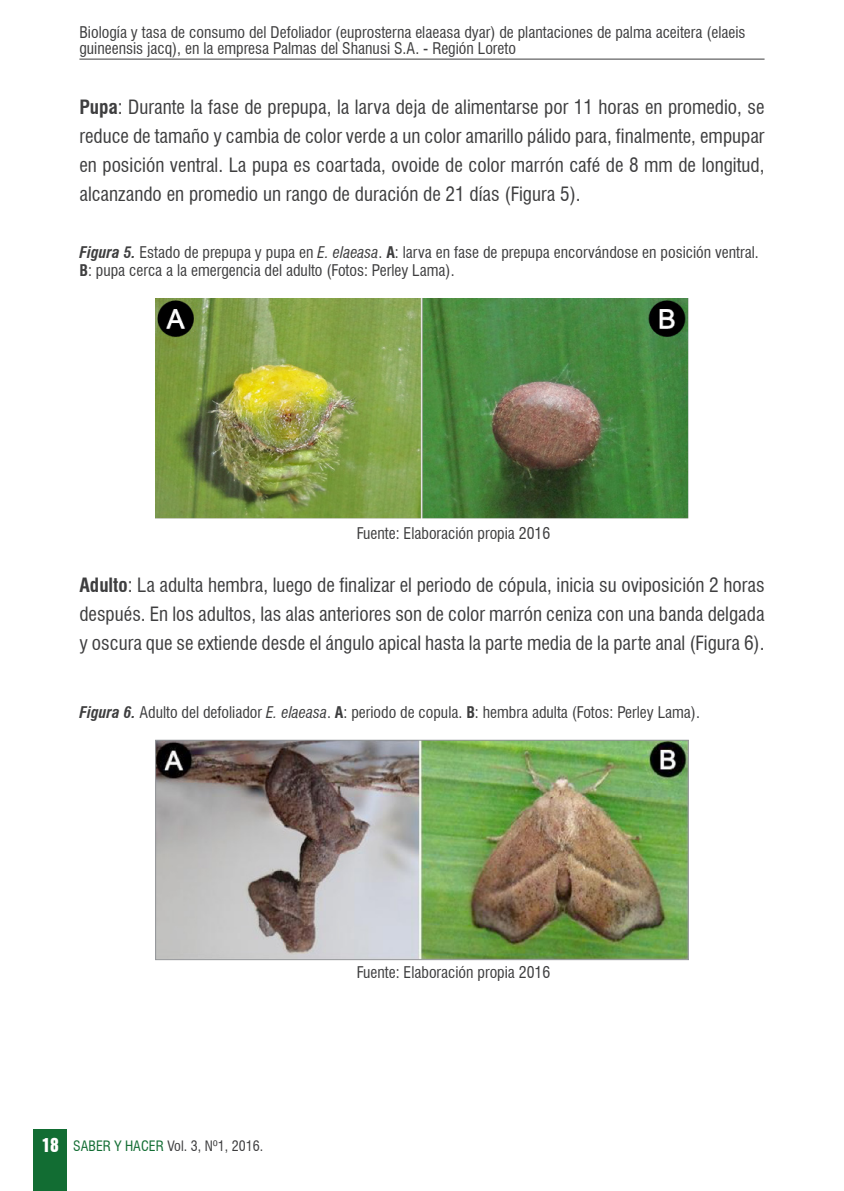
<style>
.page{position:relative;width:844px;height:1191px;background:#fff}
.page>*{position:absolute;margin:0;border:0;box-sizing:border-box;transform-origin:0 0}
.Cuerpo_de_texto{font:condensed 19.25px/28.9px "Swiss 721 BT";color:#3e3e3f;text-align:justify}
.Figura{font:condensed 15.75px/15.8px "Swiss 721 BT";color:#3e3e3f}
.fuente{font:condensed 15.75px "Swiss 721 BT";color:#3e3e3f}
.t1{font:condensed 14px "Swiss 721 BT";color:#3e3e3f}
.s1{font-weight:700}
.s2{font-weight:700;font-style:italic}
.s3{font-style:italic}
.s4{font-family:"Swiss 921 BT Regular A";font-stretch:normal;font-size:17.5px;color:#fff}
.s5{color:#126d33}
</style>
<div class="page">
<div style="left:33px;top:1129px;width:34px;height:62px;background:#126d33"></div>
<hr style="left:79px;top:59px;width:685px;height:1px;background:#3e3e3f">
<img style="left:155px;top:298px;width:533px;height:220px">
<img style="left:157px;top:742px;width:529px;height:216px">
<div style="left:155px;top:740px;width:533px;height:220px;border:1px solid #939598"></div>
<p class="Figura" style="left:79px;top:25px;width:667px">Biología y tasa de consumo del Defoliador (euprosterna elaeasa dyar) de plantaciones de palma aceitera (elaeis guineensis jacq), en la empresa Palmas del Shanusi S.A. - Región Loreto</p>
<p class="Cuerpo_de_texto" style="left:79px;top:92px;width:686px"><span class="s1">Pupa</span>: Durante la fase de prepupa, la larva deja de alimentarse por 11 horas en promedio, se reduce de tamaño y cambia de color verde a un color amarillo pálido para, finalmente, empupar en posición ventral. La pupa es coartada, ovoide de color marrón café de 8 mm de longitud, alcanzando en promedio un rango de duración de 21 días (Figura 5).</p>
<p class="Figura" style="left:79px;top:244px;width:680px;line-height:18px"><span class="s2">Figura 5.</span> Estado de prepupa y pupa en <span class="s3">E. elaeasa</span>. <span class="s1">A</span>: larva en fase de prepupa encorvándose en posición ventral.<br><span class="s1">B</span>: pupa cerca a la emergencia del adulto (Fotos: Perley Lama).</p>
<p class="fuente" style="left:356px;top:523px;width:195px">Fuente: Elaboración propia 2016</p>
<p class="Cuerpo_de_texto" style="left:79px;top:571px;width:686px"><span class="s1">Adulto</span>: La adulta hembra, luego de finalizar el periodo de cópula, inicia su oviposición 2 horas después. En los adultos, las alas anteriores son de color marrón ceniza con una banda delgada y oscura que se extiende desde el ángulo apical hasta la parte media de la parte anal (Figura 6).</p>
<p class="Figura" style="left:79px;top:704px;width:622px"><span class="s2">Figura 6.</span> Adulto del defoliador <span class="s3">E. elaeasa</span>. <span class="s1">A</span>: periodo de copula. <span class="s1">B</span>: hembra adulta (Fotos: Perley Lama).</p>
<p class="t1" style="left:41px;top:1137px;width:223px"><span class="s4">18</span> <span class="s5">SABER Y HACER</span> Vol. 3, Nº1, 2016.</p>
<p class="fuente" style="left:356px;top:962px;width:195px">Fuente: Elaboración propia 2016</p>
</div>
